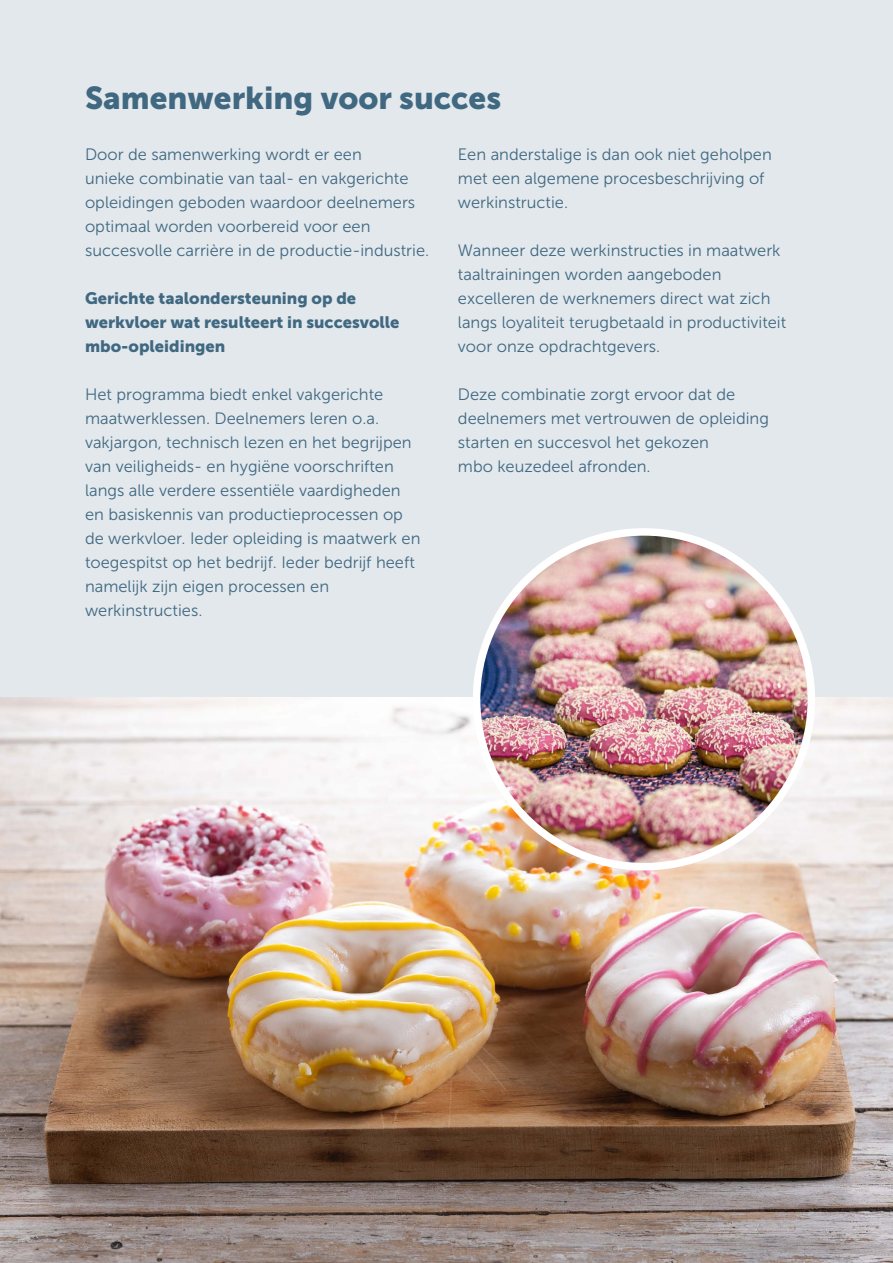
<style>
.page{position:relative;width:893px;height:1263px;background:#fff}
.page>*{position:absolute;margin:0;border:0;box-sizing:border-box;transform-origin:0 0}
.t1{font:31.5px "Museo Sans 900";color:#406881}
.t2{font:16.5px/24px "Museo Sans 300";color:#406881}
.t3{font:16.5px/24px "Museo Sans 900";color:#406881}
</style>
<div class="page">
<div style="left:0;top:0;width:893px;height:710px;background:#e2e8ec"></div>
<img style="left:0;top:697px;width:893px;height:566px">
<img style="left:477px;top:532px;width:334px;height:335px;border-radius:167px">
<div style="left:473px;top:528px;width:342px;height:342px;border:8px solid #fff;border-radius:50%"></div>
<h1 class="t1" style="left:85px;top:80px;width:418px">Samenwerking voor succes</h1>
<p class="t2" style="left:85px;top:142px;width:346px">Door de samenwerking wordt er een<br>unieke combinatie van taal- en vakgerichte opleidingen geboden waardoor deelnemers optimaal worden voorbereid voor een succesvolle carrière in de productie-industrie.</p>
<p class="t3" style="left:85px;top:286px;width:316px">Gerichte taalondersteuning op de werkvloer wat resulteert in succesvolle mbo-opleidingen</p>
<p class="t2" style="left:85px;top:382px;width:337px">Het programma biedt enkel vakgerichte maatwerklessen. Deelnemers leren o.a. vakjargon, technisch lezen en het begrijpen van veiligheids- en hygiëne voorschriften langs alle verdere essentiële vaardigheden en basiskennis van productieprocessen op de werkvloer. Ieder opleiding is maatwerk en toegespitst op het bedrijf. Ieder bedrijf heeft namelijk zijn eigen processen en werkinstructies.</p>
<p class="t2" style="left:458px;top:142px;width:315px">Een anderstalige is dan ook niet geholpen met een algemene procesbeschrijving of werkinstructie.</p>
<p class="t2" style="left:458px;top:238px;width:330px">Wanneer deze werkinstructies in maatwerk taaltrainingen worden aangeboden excelleren de werknemers direct wat zich langs loyaliteit terugbetaald in productiviteit voor onze opdrachtgevers.</p>
<p class="t2" style="left:458px;top:382px;width:313px">Deze combinatie zorgt ervoor dat de deelnemers met vertrouwen de opleiding starten en succesvol het gekozen<br>mbo keuzedeel afronden.</p>
</div>
